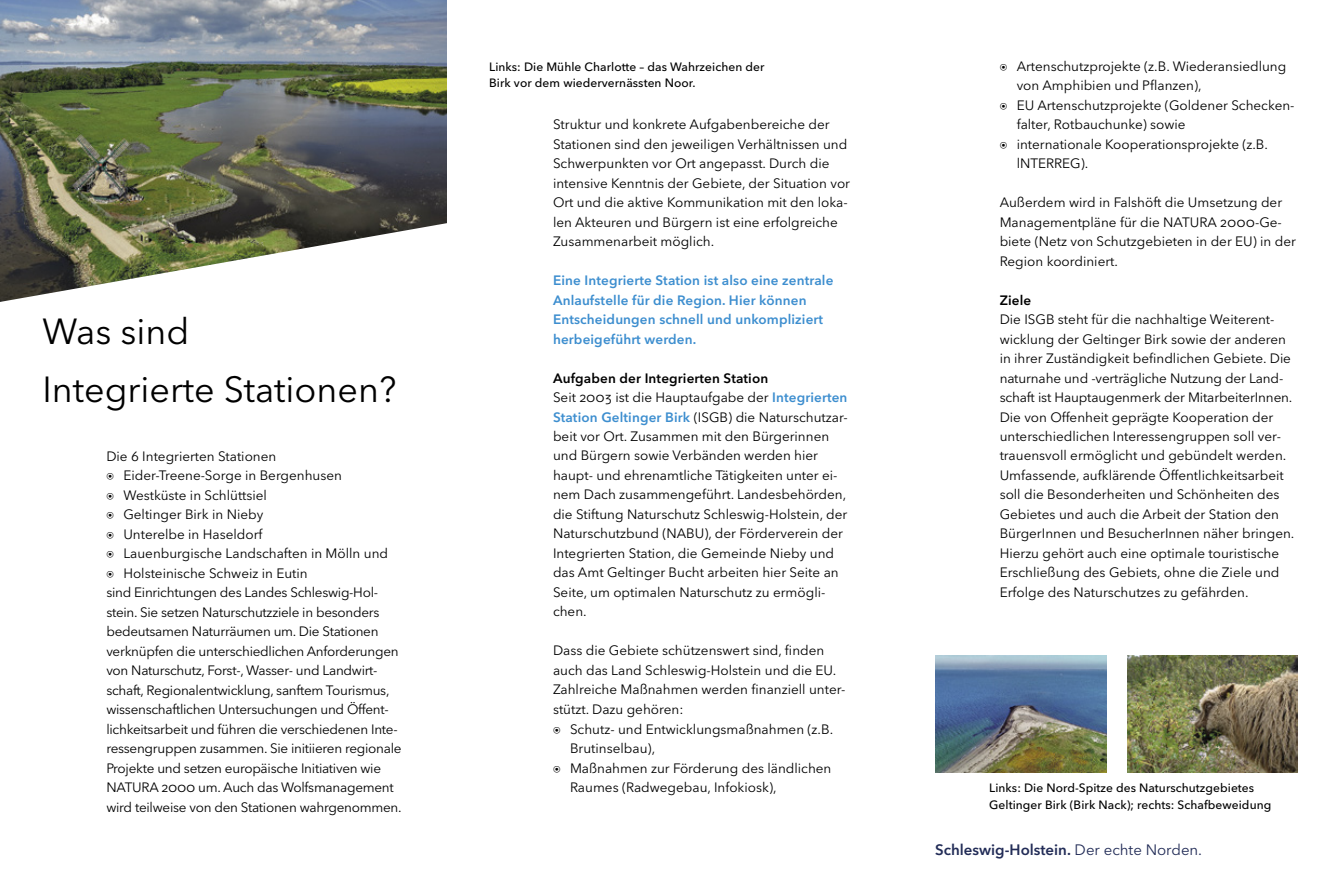
<style>
.page{position:relative;width:1340px;height:893px;background:#fff}
.page>*{position:absolute;margin:0;border:0;box-sizing:border-box;transform-origin:0 0}
.t1{font:36px/58.5px "Avenir Next LT Pro";color:#000}
.t2{font:600 15px "Avenir Next LT Pro";color:#222c57}
.t3{font:13.5px/19.5px "Avenir Next LT Pro";color:#000}
.t4{font:13.5px "Avenir Next LT Pro";letter-spacing:-.02em;color:#000}
.t5{font:600 13.5px/19.5px "Avenir Next LT Pro";letter-spacing:.01em;color:#3d8ecf}
.t6{font:600 13.5px "Avenir Next LT Pro";letter-spacing:.01em;color:#000}
.t7{font:500 12px/16.5px "Avenir Next LT Pro";letter-spacing:.005em;color:#000}
.s1{font-weight:600}
.s2{font-weight:600;color:#3d8ecf}
.s3{font-weight:400}
</style>
<div class="page">
<img style="left:0;top:0;width:446px;height:222px">
<svg style="left:0;top:222px;width:447px;height:80px"></svg>
<img style="left:1127px;top:656px;width:170px;height:117px">
<img style="left:935px;top:656px;width:171px;height:116px">
<h1 class="t1" style="left:43px;top:302px;width:355px">Was sind<br>Integrierte Stationen?</h1>
<p class="t3" style="left:106px;top:446px;width:171px">Die 6 Integrierten Stationen</p>
<p class="t3" style="left:123px;top:466px;width:220px">Eider-Treene-Sorge in Bergenhusen</p>
<p class="t3" style="left:123px;top:485px;width:145px">Westküste in Schlüttsiel</p>
<p class="t3" style="left:123px;top:505px;width:141px">Geltinger Birk in Nieby</p>
<p class="t3" style="left:123px;top:524px;width:141px">Unterelbe in Haseldorf</p>
<p class="t3" style="left:123px;top:544px;width:266px">Lauenburgische Landschaften in Mölln und</p>
<p class="t3" style="left:123px;top:563px;width:186px">Holsteinische Schweiz in Eutin</p>
<p class="t4" style="left:106px;top:584px;width:273px">sind Einrichtungen des Landes Schleswig-Hol-</p>
<p class="t4" style="left:106px;top:604px;width:275px">stein. Sie setzen Naturschutzziele in besonders</p>
<p class="t4" style="left:106px;top:623px;width:274px">bedeutsamen Naturräumen um. Die Stationen</p>
<p class="t4" style="left:106px;top:643px;width:294px">verknüpfen die unterschiedlichen Anforderungen</p>
<p class="t4" style="left:106px;top:662px;width:273px">von Naturschutz, Forst-, Wasser- und Landwirt-</p>
<p class="t4" style="left:106px;top:682px;width:285px">schaft, Regionalentwicklung, sanftem Tourismus,</p>
<p class="t4" style="left:106px;top:701px;width:284px">wissenschaftlichen Untersuchungen und Öffent-</p>
<p class="t4" style="left:106px;top:721px;width:293px">lichkeitsarbeit und führen die verschiedenen Inte-</p>
<p class="t4" style="left:106px;top:740px;width:297px">ressengruppen zusammen. Sie initiieren regionale</p>
<p class="t4" style="left:106px;top:760px;width:276px">Projekte und setzen europäische Initiativen wie</p>
<p class="t4" style="left:106px;top:779px;width:289px">NATURA 2000 um. Auch das Wolfsmanagement</p>
<p class="t4" style="left:106px;top:799px;width:297px">wird teilweise von den Stationen wahrgenommen.</p>
<p class="t7" style="left:489px;top:58px;width:277px">Links: Die Mühle Charlotte – das Wahrzeichen der<br>Birk vor dem wiedervernässten Noor.</p>
<p class="t3" style="left:553px;top:115px;width:298px">Struktur und konkrete Aufgabenbereiche der Stationen sind den jeweiligen Verhältnissen und Schwerpunkten vor Ort angepasst. Durch die intensive Kenntnis der Gebiete, der Situation vor Ort und die aktive Kommunikation mit den loka&shy;len Akteuren und Bürgern ist eine erfolgreiche Zusammenarbeit möglich.</p>
<p class="t5" style="left:553px;top:270px;width:282px">Eine Integrierte Station ist also eine zentrale Anlaufstelle für die Region. Hier können Entscheidungen schnell und unkompliziert herbeigeführt werden.</p>
<p class="t3" style="left:553px;top:368px;width:296px"><span class="s1">Aufgaben der Integrierten Station<br></span>Seit 2003 ist die Hauptaufgabe der <span class="s2">Integrierten Station Geltinger Birk</span> (ISGB) die Naturschutzar&shy;beit vor Ort. Zusammen mit den Bürgerinnen und Bürgern sowie Verbänden werden hier haupt- und ehrenamtliche Tätigkeiten unter ei&shy;nem Dach zusammengeführt. Landesbehörden, die Stiftung Naturschutz Schleswig-Holstein, der Naturschutzbund (NABU), der Förderverein der Integrierten Station, die Gemeinde Nieby und das Amt Geltinger Bucht arbeiten hier Seite an Seite, um optimalen Naturschutz zu ermögli&shy;chen.</p>
<p class="t3" style="left:553px;top:641px;width:294px">Dass die Gebiete schützenswert sind, finden auch das Land Schleswig-Holstein und die EU.<br>Zahlreiche Maßnahmen werden finanziell unter&shy;stützt. Dazu gehören:</p>
<p class="t3" style="left:570px;top:719px;width:265px">Schutz- und Entwicklungsmaßnahmen (z.B.<br>Brutinselbau),<br>Maßnahmen zur Förderung des ländlichen Raumes (Radwegebau, Infokiosk),</p>
<p class="t3" style="left:1016px;top:56px;width:279px">Artenschutzprojekte (z.B. Wiederansiedlung von Amphibien und Pflanzen),<br>EU Artenschutzprojekte (Goldener Schecken&shy;falter, Rotbauchunke) sowie<br>internationale Kooperationsprojekte (z.B. lNTERREG).</p>
<p class="t3" style="left:999px;top:193px;width:298px">Außerdem wird in Falshöft die Umsetzung der Managementpläne für die NATURA 2000-Ge&shy;biete (Netz von Schutzgebieten in der EU) in der Region koordiniert.</p>
<p class="t6" style="left:999px;top:292px;width:33px">Ziele</p>
<p class="t3" style="left:999px;top:310px;width:296px">Die ISGB steht für die nachhaltige Weiterent&shy;wicklung der Geltinger Birk sowie der anderen in ihrer Zuständigkeit befindlichen Gebiete. Die naturnahe und -verträgliche Nutzung der Land&shy;schaft ist Hauptaugenmerk der MitarbeiterInnen.<br>Die von Offenheit geprägte Kooperation der unterschiedlichen Interessengruppen soll ver&shy;trauensvoll ermöglicht und gebündelt werden.<br>Umfassende, aufklärende Öffentlichkeitsarbeit soll die Besonderheiten und Schönheiten des Gebietes und auch die Arbeit der Station den BürgerInnen und BesucherInnen näher bringen.<br>Hierzu gehört auch eine optimale touristische Erschließung des Gebiets, ohne die Ziele und Erfolge des Naturschutzes zu gefährden.</p>
<p class="t7" style="left:989px;top:780px;width:283px">Links: Die Nord-Spitze des Naturschutzgebietes<br>Geltinger Birk (Birk Nack); rechts: Schafbeweidung</p>
<p class="t2" style="left:935px;top:840px;width:268px">Schleswig-Holstein. <span class="s3">Der echte Norden.</span></p>
</div>
